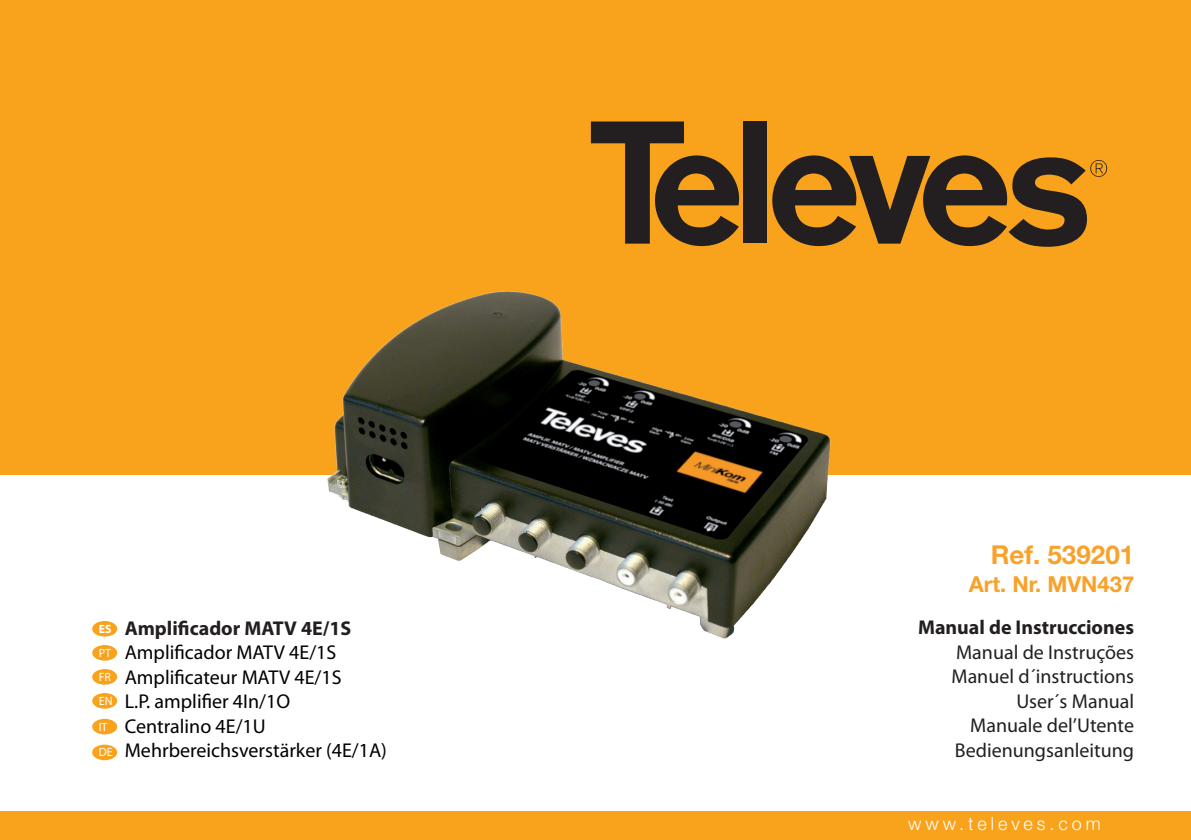
<style>
.page{position:relative;width:1191px;height:840px;background:#fff}
.page>*{position:absolute;margin:0;border:0;box-sizing:border-box;transform-origin:0 0}
.t1{font:700 26px "Helvetica Neue";color:#f9a128}
.t2{font:700 22px "Helvetica Neue";color:#f9a128}
.t3{font:20px "Myriad Pro";color:#000}
.t4{font:20px/24.4px "Myriad Pro";color:#231f20;text-align:right}
.t5{font:700 20px "Myriad Pro";color:#231f20}
.t6{font:300 18px "Helvetica Neue LT Std";letter-spacing:.22em;color:#fff}
.t7{font:12px "Myriad Pro";color:#fff}
.t8{font:700 12px "Myriad Pro";color:#fff}
.s1{font-size:12px;color:#fff}
</style>
<div class="page">
<div style="left:0;top:811px;width:1191px;height:28px;background:#f9a21c"></div>
<div style="left:0;top:0;width:1191px;height:474px;background:#f9a21c"></div>
<div style="left:743px;top:121px;width:24px;height:122px;background:#231f20"></div>
<svg style="left:591px;top:121px;width:149px;height:125px"></svg>
<svg style="left:772px;top:155px;width:335px;height:92px"></svg>
<img style="left:324px;top:291px;width:510px;height:348px">
<div style="left:92px;top:718px;width:25px;height:16px;background:#f9a21c;border-radius:50%"></div>
<div style="left:92px;top:692px;width:25px;height:16px;background:#f9a21c;border-radius:50%"></div>
<div style="left:92px;top:668px;width:25px;height:16px;background:#f9a21c;border-radius:50%"></div>
<div style="left:92px;top:644px;width:25px;height:16px;background:#f9a21c;border-radius:50%"></div>
<div style="left:92px;top:620px;width:25px;height:16px;background:#f9a21c;border-radius:50%"></div>
<div style="left:92px;top:744px;width:25px;height:15px;background:#f9a21c;border-radius:50%"></div>
<h1 class="t1" style="left:990px;top:538px;width:145px">Ref. 539201</h1>
<p class="t2" style="left:968px;top:570px;width:167px">Art. Nr. MVN437</p>
<p class="t8" style="left:99px;top:620px;width:14px">ES</p>
<p class="t5" style="left:918px;top:614px;width:218px">Manual de Instrucciones</p>
<p class="t4" style="left:951px;top:639px;width:184px">Manual de Instruções<br>Manuel d´instructions<br>User´s Manual<br>Manuale del’Utente<br>Bedienungsanleitung</p>
<p class="t5" style="left:125px;top:614px;width:228px">Amplificador MATV 4E/1S</p>
<p class="t3" style="left:125px;top:639px;width:213px">Amplificador MATV 4E/1S</p>
<p class="t3" style="left:125px;top:664px;width:218px">Amplificateur MATV 4E/1S</p>
<p class="t3" style="left:125px;top:688px;width:167px">L.P. amplifier 4In/1O</p>
<p class="t3" style="left:125px;top:713px;width:142px">Centralino 4E/1U</p>
<p class="t3" style="left:99px;top:737px;width:289px"><span class="s1">DE</span> Mehrbereichsverstärker (4E/1A)</p>
<p class="t7" style="left:99px;top:645px;width:14px">PT</p>
<p class="t7" style="left:99px;top:669px;width:14px">FR</p>
<p class="t7" style="left:99px;top:693px;width:15px">EN</p>
<p class="t7" style="left:99px;top:718px;width:10px">IT</p>
<p class="t6" style="left:908px;top:812px;width:194px">www.televes.com</p>
</div>
